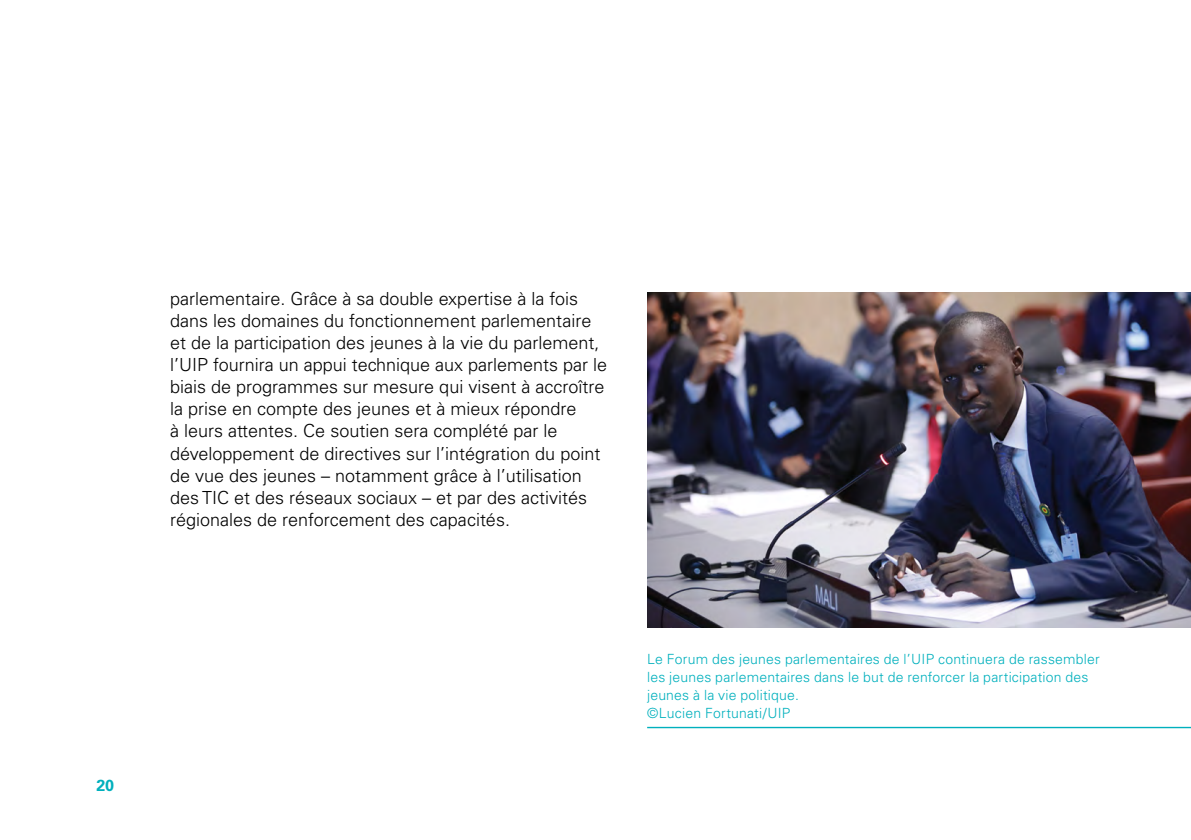
<style>
.page{position:relative;width:1191px;height:840px;background:#fff}
.page>*{position:absolute;margin:0;border:0;box-sizing:border-box;transform-origin:0 0}
.Testo_testo{font:300 18px/22px "Univers LT Std";color:#000}
.t1{font:700 16px "Univers LT Std";color:#00b0bd}
.t2{font:300 14px/18px "Univers LT Std";letter-spacing:.015em;color:#00b0bd}
</style>
<div class="page">
<img style="left:648px;top:292px;width:543px;height:334px">
<hr style="left:647px;top:726px;width:544px;height:1px;background:#00b0bd">
<p class="t1" style="left:96px;top:775px;width:19px">20</p>
<p class="Testo_testo" style="left:170px;top:288px;width:438px">parlementaire. Grâce à sa double expertise à la fois dans les domaines du fonctionnement parlementaire et de la participation des jeunes à la vie du parlement, l’UIP fournira un appui technique aux parlements par le biais de programmes sur mesure qui visent à accroître la prise en compte des jeunes et à mieux répondre<br>à leurs attentes. Ce soutien sera complété par le développement de directives sur l’intégration du point de vue des jeunes – notamment grâce à l’utilisation des TIC et des réseaux sociaux – et par des activités régionales de renforcement des capacités.</p>
<p class="t2" style="left:647px;top:650px;width:454px">Le Forum des jeunes parlementaires de l’UIP continuera de rassembler les jeunes parlementaires dans le but de renforcer la participation des jeunes à la vie politique.</p>
<p class="t2" style="left:647px;top:704px;width:145px">©Lucien Fortunati/UIP</p>
</div>
